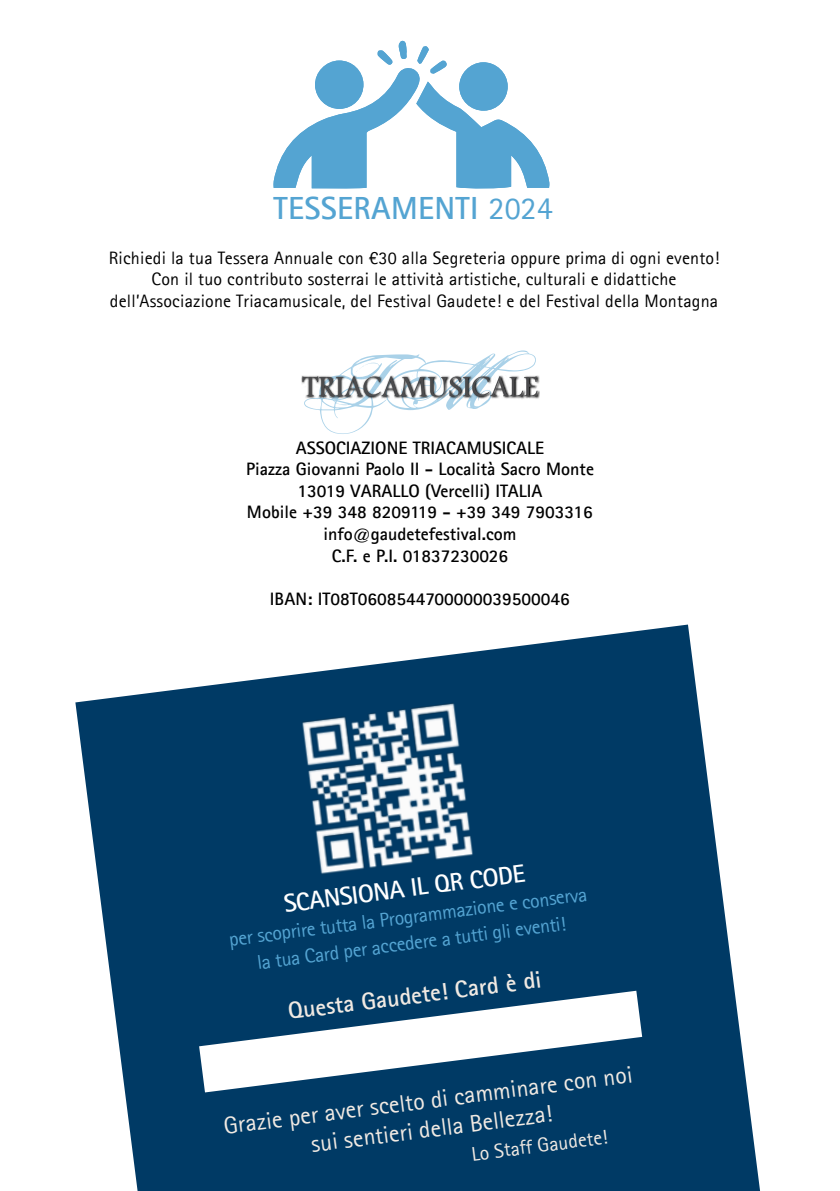
<style>
.page{position:relative;width:840px;height:1191px;background:#fff}
.page>*{position:absolute;margin:0;border:0;box-sizing:border-box;transform-origin:0 0}
.t1{font:700 32px "Agfa Rotis Sans Serif";letter-spacing:.01em;color:#54a4d2}
.t2{font:700 25.4px "Agfa Rotis Sans Serif";color:#fff}
.t3{font:24px/28.8px "Agfa Rotis Sans Serif";color:#f1eae3;text-align:center}
.t4{font:700 24px "Agfa Rotis Sans Serif";color:#f1eae3}
.t5{font:20px/26.4px "Agfa Rotis Sans Serif";color:#54a4d2;text-align:center}
.t6{font:20px "Agfa Rotis Sans Serif";color:#f1eae3}
.t7{font:18px/21.6px "Agfa Rotis Sans Serif";letter-spacing:.01em;color:#000;text-align:center}
.t8{font:700 18px/21.6px "Agfa Rotis Sans Serif";color:#000;text-align:center}
.s1{font-weight:400}
</style>
<div class="page">
<svg style="left:75px;top:624px;width:684px;height:567px;fill:#003a65"></svg>
<img style="left:297px;top:697px;width:182px;height:183px">
<svg style="left:199px;top:990px;width:442px;height:102px;fill:#003a65"></svg>
<svg style="left:302px;top:350px;width:235px;height:84px"></svg>
<svg style="left:273px;top:40px;width:276px;height:149px"></svg>
<h1 class="t1" style="left:273px;top:188px;width:281px">TESSERAMENTI <span class="s1">2024</span></h1>
<p class="t7" style="left:109px;top:247px;width:612px">Richiedi la tua Tessera Annuale con €30 alla Segreteria oppure prima di ogni evento!<br>Con il tuo contributo sosterrai le attività artistiche, culturali e didattiche dell’Associazione Triacamusicale, del Festival Gaudete! e del Festival della Montagna</p>
<p class="t8" style="left:246px;top:436px;width:349px">ASSOCIAZIONE TRIACAMUSICALE<br>Piazza Giovanni Paolo II - Località Sacro Monte 13019 VARALLO (Vercelli) ITALIA<br>Mobile +39 348 8209119 - +39 349 7903316 info@gaudetefestival.com<br>C.F. e P.I. 01837230026</p>
<p class="t8" style="left:270px;top:587px;width:301px">IBAN: IT08T0608544700000039500046</p>
<h2 class="t2" style="left:282px;top:887px;width:244px;rotate:-7deg">SCANSIONA IL QR CODE</h2>
<p class="t5" style="left:227px;top:925px;width:362px;rotate:-7deg">per scoprire tutta la Programmazione e conserva la tua Card per accedere a tutti gli eventi!</p>
<h3 class="t4" style="left:286px;top:995px;width:257px;rotate:-7deg">Questa Gaudete! Card è di</h3>
<h3 class="t3" style="left:222px;top:1110px;width:413px;rotate:-7deg">Grazie per aver scelto di camminare con noi sui sentieri della Bellezza!</h3>
<p class="t6" style="left:470px;top:1141px;width:138px;rotate:-7deg">Lo Staff Gaudete!</p>
</div>
